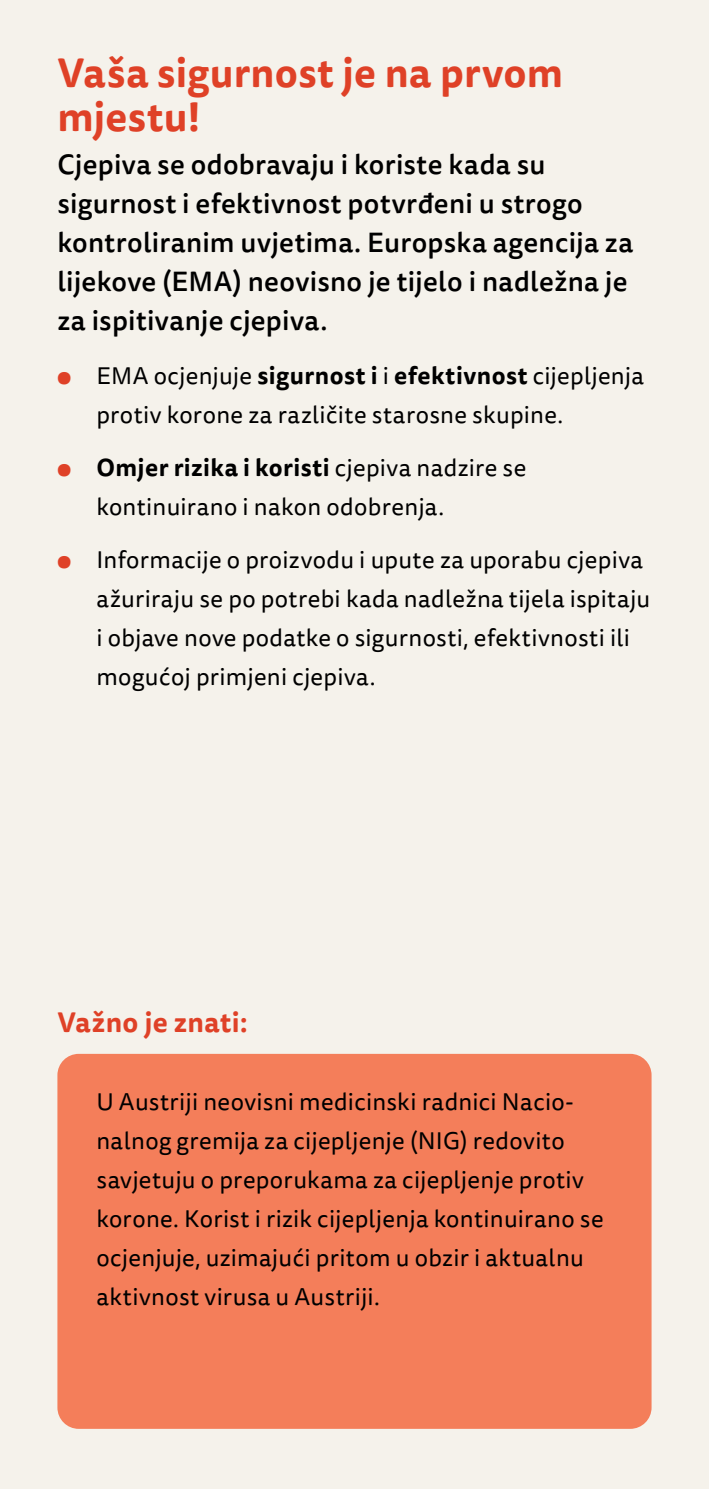
<style>
.page{position:relative;width:709px;height:1489px;background:#fff}
.page>*{position:absolute;margin:0;border:0;box-sizing:border-box;transform-origin:0 0}
.t1{font:700 40px/44px "Tisa Sans Pro";letter-spacing:.005em;color:#df4127}
.t2{font:500 27.5px/39px "Tisa Sans Pro";letter-spacing:.01em;color:#000}
.t3{font:700 27.5px "Tisa Sans Pro";letter-spacing:.01em;color:#df4127}
.t4{font:24px/39px "Tisa Sans Pro";letter-spacing:.015em;color:#000}
.s1{color:#df4127}
.s2{font-weight:700}
</style>
<div class="page">
<div style="left:0;top:0;width:709px;height:1488px;background:#f5f2eb"></div>
<div style="left:57px;top:1053px;width:594px;height:375px;background:#f47e5a;border-radius:21px"></div>
<h1 class="t1" style="left:57px;top:51px;width:507px">Vaša sigurnost je na prvom mjestu!</h1>
<p class="t2" style="left:57px;top:146px;width:577px">Cjepiva se odobravaju i koriste kada su sigurnost i efektivnost potvrđeni u strogo kontroliranim uvjetima. Europska agencija za lijekove (EMA) neovisno je tijelo i nadležna je za ispitivanje cjepiva.</p>
<p class="t4" style="left:96px;top:356px;width:549px;text-indent:-39px"><span class="s1">●</span> EMA ocjenjuje <span class="s2">sigurnost i</span> i <span class="s2">efektivnost</span> cijepljenja protiv korone za različite starosne skupine.</p>
<p class="t4" style="left:96px;top:448px;width:431px;text-indent:-39px"><span class="s1">●</span> <span class="s2">Omjer rizika i koristi</span> cjepiva nadzire se kontinuirano i nakon odobrenja.</p>
<p class="t4" style="left:96px;top:540px;width:555px;text-indent:-39px"><span class="s1">●</span> Informacije o proizvodu i upute za uporabu cjepiva ažuriraju se po potrebi kada nadležna tijela ispitaju i objave nove podatke o sigurnosti, efektivnosti ili mogućoj primjeni cjepiva.</p>
<p class="t3" style="left:57px;top:1002px;width:192px">Važno je znati:</p>
<p class="t4" style="left:96px;top:1083px;width:508px">U Austriji neovisni medicinski radnici Nacio&shy;nalnog gremija za cijepljenje (NIG) redovito savjetuju o preporukama za cijepljenje protiv korone. Korist i rizik cijepljenja kontinuirano se ocjenjuje, uzimajući pritom u obzir i aktualnu aktivnost virusa u Austriji.</p>
</div>
